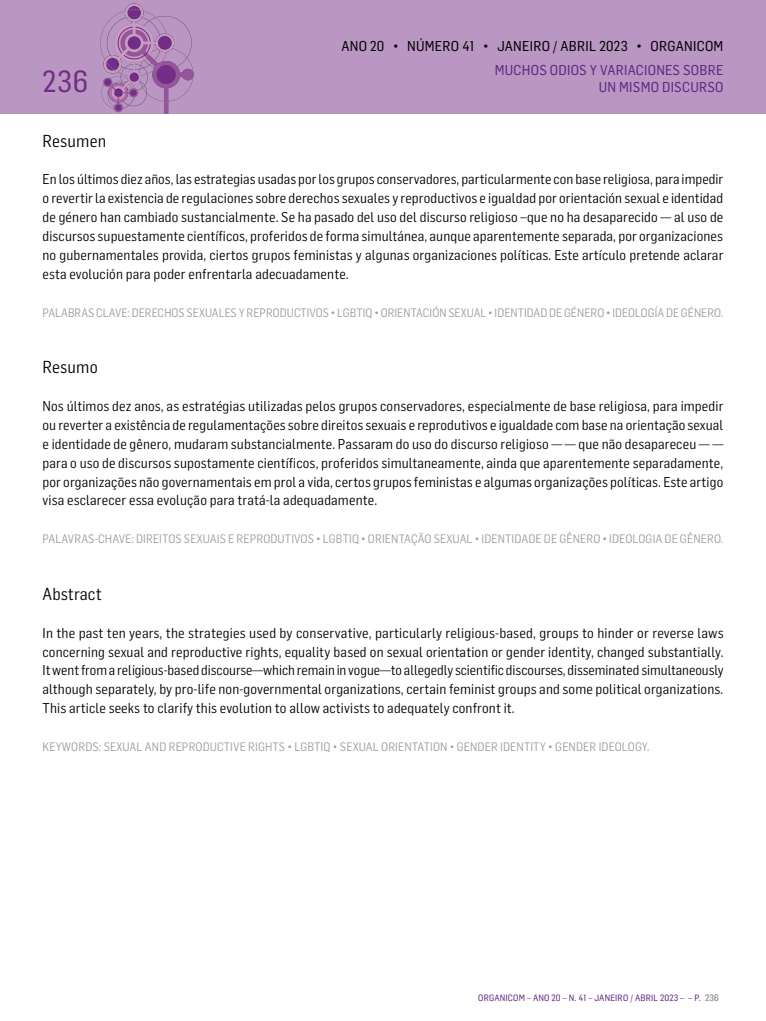
<style>
.page{position:relative;width:766px;height:1021px;background:#fff}
.page>*{position:absolute;margin:0;border:0;box-sizing:border-box;transform-origin:0 0}
.t1{font:30px "Flama Semicondensed Basic";color:#732d87}
.t2{font:17px "Flama Semicondensed";letter-spacing:.01em;color:#000}
.t3{font:14px/18.9px "Flama Semicondensed";letter-spacing:.01em;color:#000;text-align:justify}
.t4{font:14px/16.8px "Flama Semicondensed Basic";letter-spacing:.02em;color:#5f2882;text-align:right}
.t5{font:14px "Flama Semicondensed Basic";letter-spacing:.02em;color:#000}
.t6{font:12px "Flama Semicondensed";letter-spacing:.01em;color:#9d9d9c}
.t7{font:9px "Flama Semicondensed Basic";letter-spacing:.02em;color:#5f2882}
.s1{color:#9d9d9c}
</style>
<div class="page">
<div style="left:0;top:0;width:765px;height:113px;background:#ba96c3"></div>
<svg style="left:100px;top:3px;width:93px;height:110px"></svg>
<div style="left:158px;top:36px;width:14px;height:14px;background:#732d87;border-radius:50%"></div>
<div style="left:104px;top:79px;width:7px;height:7px;background:#732d87;border-radius:3px"></div>
<div style="left:128px;top:36px;width:13px;height:13px;background:#732d87;border-radius:50%"></div>
<div style="left:115px;top:89px;width:7px;height:7px;background:#732d87;border-radius:3px"></div>
<div style="left:129px;top:72px;width:10px;height:10px;background:#732d87;border-radius:5px"></div>
<h1 class="t1" style="left:43px;top:62px;width:47px">236</h1>
<p class="t5" style="left:341px;top:37px;width:383px">ANO 20 • NÚMERO 41 • JANEIRO / ABRIL 2023 • ORGANICOM</p>
<p class="t4" style="left:494px;top:61px;width:230px">MUCHOS ODIOS Y VARIACIONES SOBRE<br>UN MISMO DISCURSO</p>
<p class="t2" style="left:43px;top:130px;width:65px">Resumen</p>
<p class="t3" style="left:43px;top:169px;width:682px">En los últimos diez años, las estrategias usadas por los grupos conservadores, particularmente con base religiosa, para impedir o revertir la existencia de regulaciones sobre derechos sexuales y reproductivos e igualdad por orientación sexual e identidad de género han cambiado sustancialmente. Se ha pasado del uso del discurso religioso –que no ha desaparecido — al uso de discursos supuestamente científicos, proferidos de forma simultánea, aunque aparentemente separada, por organizaciones no gubernamentales provida, ciertos grupos feministas y algunas organizaciones políticas. Este artículo pretende aclarar esta evolución para poder enfrentarla adecuadamente.</p>
<p class="t6" style="left:43px;top:304px;width:682px">PALABRAS CLAVE: DERECHOS SEXUALES Y REPRODUCTIVOS • LGBTIQ • ORIENTACIÓN SEXUAL • IDENTIDAD DE GÉNERO • IDEOLOGÍA DE GÉNERO.</p>
<p class="t2" style="left:43px;top:356px;width:57px">Resumo</p>
<p class="t3" style="left:43px;top:396px;width:682px">Nos últimos dez anos, as estratégias utilizadas pelos grupos conservadores, especialmente de base religiosa, para impedir ou reverter a existência de regulamentações sobre direitos sexuais e reprodutivos e igualdade com base na orientação sexual e identidade de gênero, mudaram substancialmente. Passaram do uso do discurso religioso — — que não desapareceu — — para o uso de discursos supostamente científicos, proferidos simultaneamente, ainda que aparentemente separadamente, por organizações não governamentais em prol a vida, certos grupos feministas e algumas organizações políticas. Este artigo visa esclarecer essa evolução para tratá-la adequadamente.</p>
<p class="t6" style="left:43px;top:531px;width:682px">PALAVRAS-CHAVE: DIREITOS SEXUAIS E REPRODUTIVOS • LGBTIQ • ORIENTAÇÃO SEXUAL • IDENTIDADE DE GÊNERO • IDEOLOGIA DE GÊNERO.</p>
<p class="t2" style="left:43px;top:583px;width:61px">Abstract</p>
<p class="t3" style="left:43px;top:622px;width:682px">In the past ten years, the strategies used by conservative, particularly religious-based, groups to hinder or reverse laws concerning sexual and reproductive rights, equality based on sexual orientation or gender identity, changed substantially.<br>It went from a religious-based discourse—which remain in vogue—to allegedly scientific discourses, disseminated simultaneously although separately, by pro-life non-governmental organizations, certain feminist groups and some political organizations.<br>This article seeks to clarify this evolution to allow activists to adequately confront it.</p>
<p class="t6" style="left:43px;top:739px;width:608px">KEYWORDS: SEXUAL AND REPRODUCTIVE RIGHTS • LGBTIQ • SEXUAL ORIENTATION • GENDER IDENTITY • GENDER IDEOLOGY.</p>
<p class="t7" style="left:478px;top:992px;width:242px">ORGANICOM – ANO 20 – N. 41 – JANEIRO / ABRIL 2023 – – P. <span class="s1">236</span></p>
</div>
